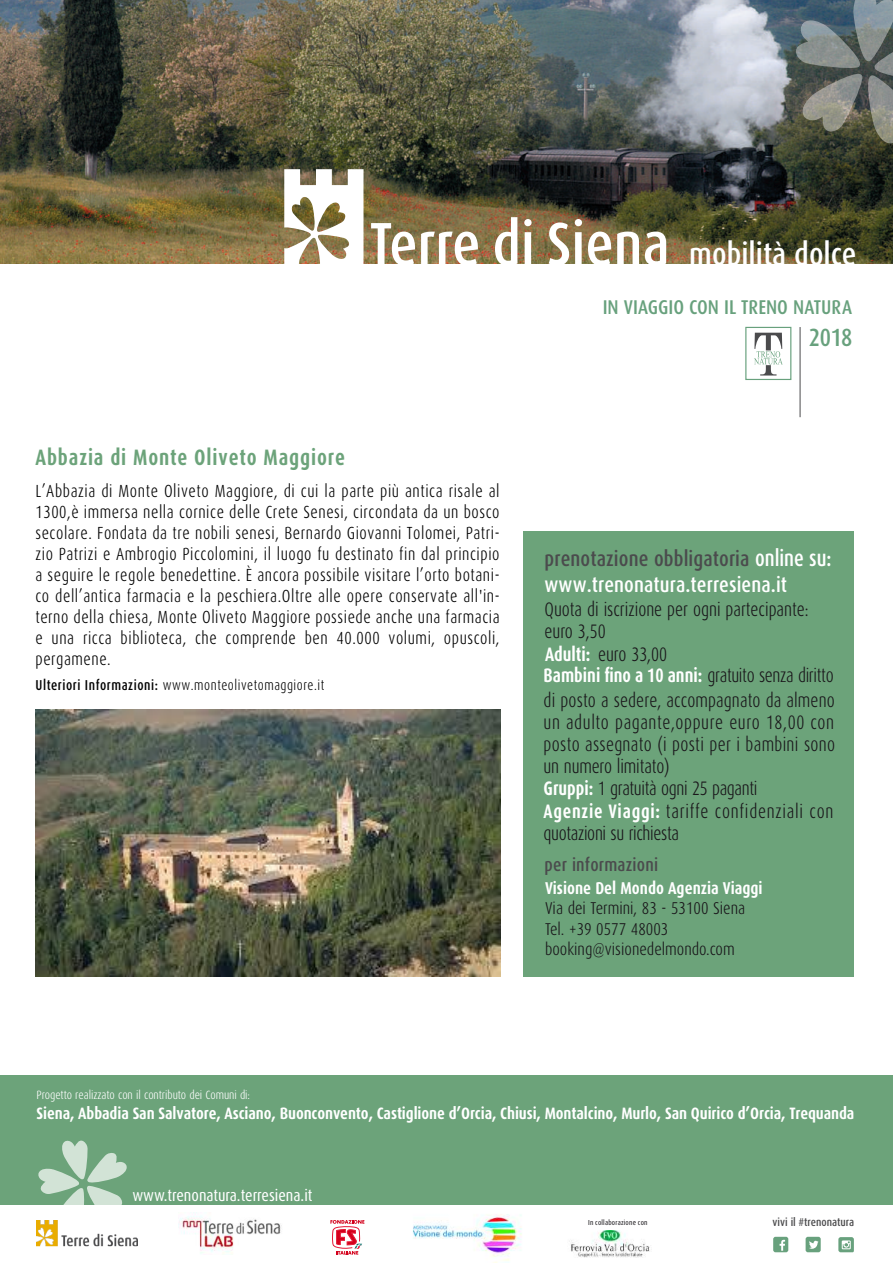
<style>
.page{position:relative;width:893px;height:1263px;background:#fff}
.page>*{position:absolute;margin:0;border:0;box-sizing:border-box;transform-origin:0 0}
.t1{font:500 31.5px "Dax Condensed";color:#fff}
.t2{font:500 24.9px "Dax Condensed";color:#68a17d}
.t3{font:700 22.35px "Dax Condensed";letter-spacing:.04em;color:#6ca37a;scale:.94 1}
.t4{font:500 21.45px/25.7px "Dax Condensed";letter-spacing:.005em;color:#fff}
.t5{font:500 19.95px "Dax Condensed";color:#68a17d}
.t6{font:300 19.5px/22.2px "Dax Condensed";color:#1a171b;scale:.92 1}
.t7{font:500 18.3px "Dax Condensed";letter-spacing:.01em;color:#4b4b4d}
.t8{font:300 17.55px/21px "Dax Condensed";letter-spacing:.035em;color:#000;text-align:justify;scale:.94 1}
.t9{font:300 17.1px/20.5px "Dax Condensed";color:#1a171b}
.t10{font:700 17.1px "Dax Condensed";color:#fff}
.t11{font:700 16.5px "Dax Condensed";letter-spacing:-.005em;color:#fff}
.t12{font:16.5px "Dax Condensed";color:#fff}
.t13{font:300 14.4px "Dax Condensed";letter-spacing:.04em;color:#000;scale:.94 1}
.t14{font:300 12px "Dax Condensed";letter-spacing:-.005em;color:#fff}
.t15{font:500 11.4px "Dax Condensed";color:#4b4b4d}
.t16{font:7.35px "Dax Condensed";letter-spacing:.03em;color:#1a171b}
.s1{font-size:61.05px}
.s2{font-weight:500}
.s3{color:#4b4b4d}
.s4{font-size:22.8px}
.s5{font-weight:700;color:#fff}
</style>
<div class="page">
<img style="left:0;top:0;width:893px;height:264px">
<div style="left:0;top:1075px;width:893px;height:130px;background:#6ca37a"></div>
<svg style="left:284px;top:169px;width:79px;height:95px"></svg>
<svg style="left:795px;top:0;width:98px;height:144px;background:#6a7370"></svg>
<img style="left:412px;top:1214px;width:110px;height:49px">
<img style="left:569px;top:1230px;width:81px;height:27px">
<svg style="left:330px;top:1220px;width:34px;height:34px"></svg>
<svg style="left:38px;top:1140px;width:89px;height:65px"></svg>
<img style="left:37px;top:1220px;width:101px;height:26px">
<img style="left:178px;top:1212px;width:104px;height:42px">
<div style="left:773px;top:1237px;width:15px;height:15px;background:#68a17d;border-radius:2px"></div>
<svg style="left:779px;top:1240px;width:6px;height:11px"></svg>
<svg style="left:838px;top:1237px;width:16px;height:15px"></svg>
<div style="left:806px;top:1237px;width:15px;height:15px;background:#68a17d;border-radius:2px"></div>
<svg style="left:809px;top:1241px;width:9px;height:8px"></svg>
<hr style="left:800px;top:327px;width:1px;height:90px;background:#4b4b4d">
<svg style="left:754px;top:333px;width:29px;height:42px"></svg>
<div style="left:745px;top:327px;width:46px;height:53px;border:1px solid #68a17d"></div>
<div style="left:523px;top:531px;width:331px;height:446px;background:#6ca37a"></div>
<img style="left:35px;top:710px;width:465px;height:266px">
<h1 class="t1" style="left:370px;top:237px;width:488px"><span class="s1">Terre di Siena</span> mobilità dolce</h1>
<p class="t5" style="left:603px;top:296px;width:251px">IN VIAGGIO CON IL TRENO NATURA</p>
<p class="t3" style="left:35px;top:444px;width:331px">Abbazia di Monte Oliveto Maggiore</p>
<p class="t8" style="left:35px;top:481px;width:495px">L’Abbazia di Monte Oliveto Maggiore, di cui la parte più antica risale al 1300,è immersa nella cornice delle Crete Senesi, circondata da un bosco secolare. Fondata da tre nobili senesi, Bernardo Giovanni Tolomei, Patri&shy;zio Patrizi e Ambrogio Piccolomini, il luogo fu destinato fin dal principio a seguire le regole benedettine. È ancora possibile visitare l’orto botani&shy;co dell’antica farmacia e la peschiera.Oltre alle opere conservate all'in&shy;terno della chiesa, Monte Oliveto Maggiore possiede anche una farmacia e una ricca biblioteca, che comprende ben 40.000 volumi, opuscoli, pergamene.</p>
<p class="t13" style="left:35px;top:677px;width:309px"><span class="s2">Ulteriori Informazioni:</span> www.monteolivetomaggiore.it</p>
<h2 class="t2" style="left:809px;top:324px;width:45px">2018</h2>
<p class="t4" style="left:545px;top:546px;width:289px"><span class="s3">prenotazione obbligatoria</span> <span class="s4">online su: </span>www.trenonatura.terresiena.it</p>
<p class="t6" style="left:545px;top:598px;width:288px">Quota di iscrizione per ogni partecipante: euro 3,50<br><span class="s5">Adulti:</span> euro 33,00</p>
<p class="t6" style="left:544px;top:663px;width:318px;line-height:25.2px"><span class="s5">Bambini fino a 10 anni:</span> gratuito senza diritto di posto a sedere, accompagnato da almeno</p>
<p class="t6" style="left:544px;top:711px;width:318px">un adulto pagante,oppure euro 18,00 con posto assegnato (i posti per i bambini sono un numero limitato)<br><span class="s5">Gruppi:</span> 1 gratuità ogni 25 paganti<br><span class="s5">Agenzie Viaggi:</span> tariffe confidenziali con quotazioni su richiesta</p>
<p class="t10" style="left:545px;top:878px;width:219px">Visione Del Mondo Agenzia Viaggi</p>
<p class="t9" style="left:545px;top:898px;width:202px">Via dei Termini, 83 - 53100 Siena<br>Tel. +39 0577 48003 booking@visionedelmondo.com</p>
<p class="t7" style="left:545px;top:854px;width:115px">per informazioni</p>
<p class="t14" style="left:37px;top:1088px;width:215px">Progetto realizzato con il contributo dei Comuni di:</p>
<p class="t11" style="left:37px;top:1104px;width:819px">Siena, Abbadia San Salvatore, Asciano, Buonconvento, Castiglione d’Orcia, Chiusi, Montalcino, Murlo, San Quirico d’Orcia, Trequanda</p>
<p class="t12" style="left:132px;top:1186px;width:182px">www.trenonatura.terresiena.it</p>
<p class="t16" style="left:588px;top:1219px;width:61px">In collaborazione con</p>
<p class="t15" style="left:773px;top:1216px;width:83px">vivi il #trenonatura</p>
</div>
